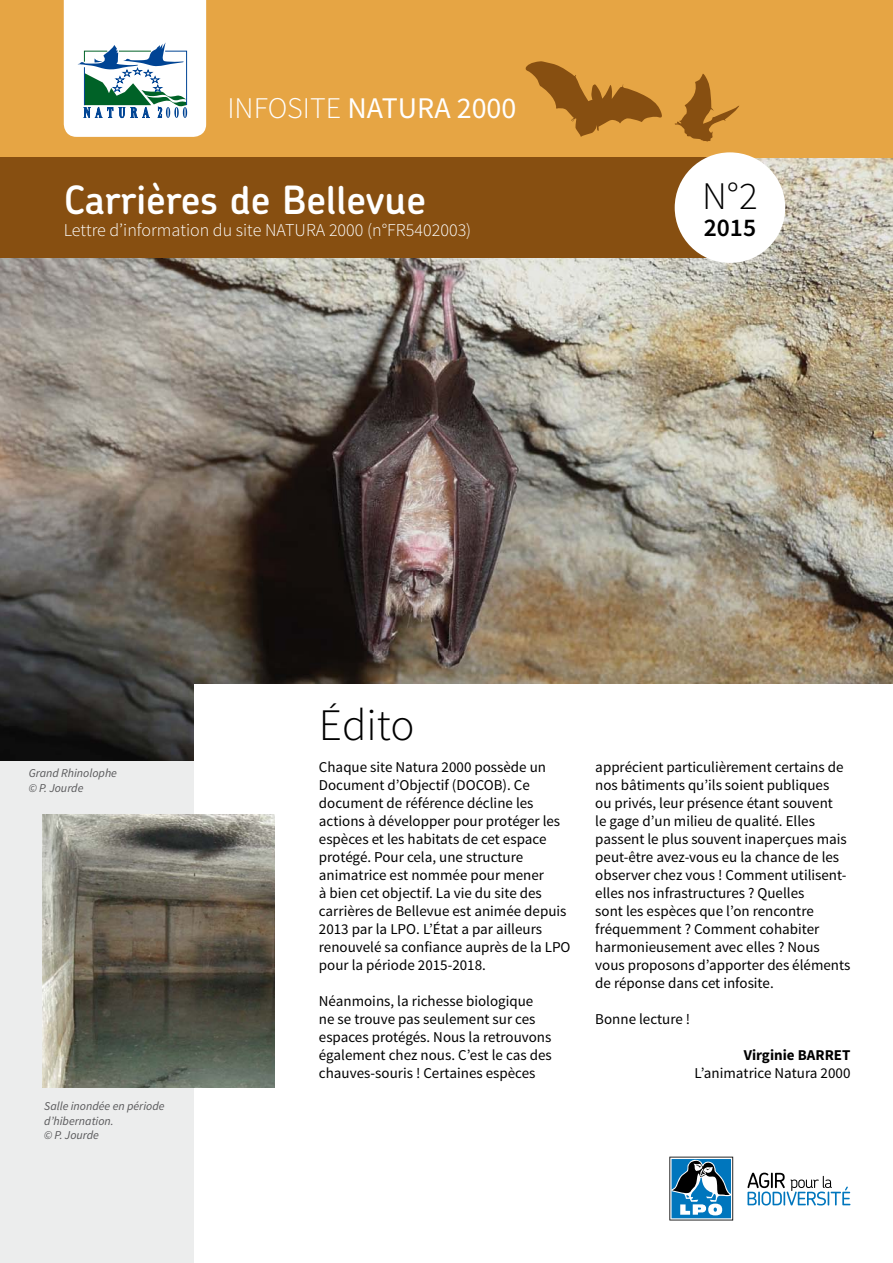
<style>
.page{position:relative;width:893px;height:1263px;background:#eceded}
.page>*{position:absolute;margin:0;border:0;box-sizing:border-box;transform-origin:0 0}
.t1{font:300 45px "Source Sans Pro";color:#000}
.t2{font:600 39px "Chevin Pro";color:#fff}
.t3{font:300 39px "Source Sans Pro";color:#000}
.t4{font:30px "Source Sans Pro";color:#fff}
.t5{font:600 25.5px "Source Sans Pro";color:#000}
.t6{font:300 18px "Source Sans Pro";color:#fff}
.t7{font:15px/18px "Source Sans Pro";color:#000}
.t8{font:700 15px "Source Sans Pro";color:#000}
.t9{font:italic 12px/14.4px "Source Sans Pro";color:#58585a}
.s1{font-weight:300}
</style>
<div class="page">
<img style="left:0;top:158px;width:893px;height:603px">
<div style="left:195px;top:684px;width:698px;height:579px;background:#fff"></div>
<div style="left:0;top:0;width:893px;height:158px;background:#e6a544"></div>
<svg style="left:64px;top:0;width:142px;height:137px;background:#d7e4e5"></svg>
<div style="left:0;top:158px;width:730px;height:100px;background:#874f11"></div>
<div style="left:675px;top:152px;width:110px;height:111px;background:#fff;border-radius:50%"></div>
<svg style="left:747px;top:1172px;width:103px;height:33px"></svg>
<svg style="left:669px;top:1157px;width:64px;height:63px"></svg>
<svg style="left:525px;top:61px;width:137px;height:76px"></svg>
<svg style="left:674px;top:74px;width:65px;height:68px"></svg>
<img style="left:43px;top:815px;width:231px;height:272px">
<h3 class="t4" style="left:227px;top:89px;width:291px"><span class="s1">INFOSITE</span> NATURA 2000</h3>
<h2 class="t2" style="left:64px;top:174px;width:364px">Carrières de Bellevue</h2>
<p class="t6" style="left:64px;top:219px;width:409px">Lettre d’information du site NATURA 2000 (n°FR5402003)</p>
<h2 class="t3" style="left:702px;top:172px;width:57px">N°2</h2>
<h3 class="t5" style="left:704px;top:211px;width:54px">2015</h3>
<p class="t9" style="left:29px;top:766px;width:90px">Grand Rhinolophe © P. Jourde</p>
<p class="t9" style="left:44px;top:1099px;width:122px">Salle inondée en période d’hibernation.<br>© P. Jourde</p>
<h1 class="t1" style="left:319px;top:697px;width:97px">édito</h1>
<p class="t7" style="left:319px;top:758px;width:253px">Chaque site Natura 2000 possède un Document d’Objectif (DOCOB). Ce document de référence décline les actions à développer pour protéger les espèces et les habitats de cet espace protégé. Pour cela, une structure animatrice est nommée pour mener<br>à bien cet objectif. La vie du site des carrières de Bellevue est animée depuis 2013 par la LPO. L’état a par ailleurs renouvelé sa confiance auprès de la LPO pour la période 2015-2018.</p>
<p class="t7" style="left:319px;top:992px;width:234px">Néanmoins, la richesse biologique ne se trouve pas seulement sur ces espaces protégés. Nous la retrouvons également chez nous. C’est le cas des chauves-souris ! Certaines espèces</p>
<p class="t7" style="left:595px;top:758px;width:257px">apprécient particulièrement certains de nos bâtiments qu’ils soient publiques<br>ou privés, leur présence étant souvent<br>le gage d’un milieu de qualité. Elles passent le plus souvent inaperçues mais peut-être avez-vous eu la chance de les observer chez vous ! Comment utilisent&shy;elles nos infrastructures ? Quelles<br>sont les espèces que l’on rencontre fréquemment ? Comment cohabiter harmonieusement avec elles ? Nous vous proposons d’apporter des éléments de réponse dans cet infosite.</p>
<p class="t7" style="left:595px;top:1010px;width:96px">Bonne lecture !</p>
<p class="t8" style="left:744px;top:1045px;width:108px">Virginie BARRET</p>
<p class="t7" style="left:695px;top:1064px;width:157px">L’animatrice Natura 2000</p>
</div>
